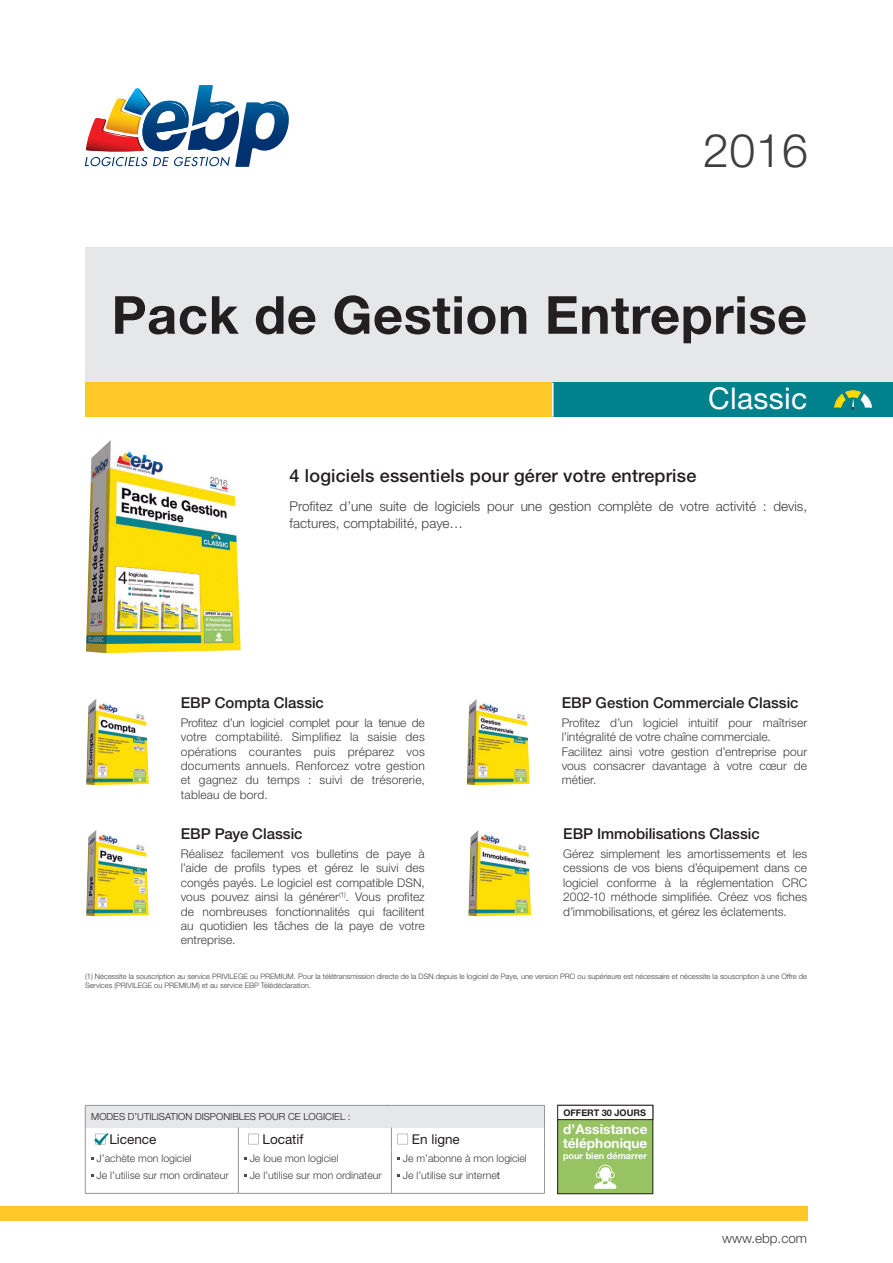
<style>
.page{position:relative;width:893px;height:1263px;background:#fff}
.page>*{position:absolute;margin:0;border:0;box-sizing:border-box;transform-origin:0 0}
.t1{font:700 52.5px "Helvetica Neue LT Std";letter-spacing:.01em;color:#231f20}
.t2{font:300 46.5px "Helvetica Neue LT Std";color:#3e3e3f}
.t3{font:30px "Helvetica Neue LT Std";letter-spacing:.01em;color:#fff}
.t4{font:500 18px "Helvetica Neue LT Std";letter-spacing:.01em;color:#231f20}
.t5{font:500 15px "Helvetica Neue LT Std";color:#231f20}
.t6{font:300 13.5px/16.5px "Helvetica Neue LT Std";color:#3e3e3f}
.t7{font:700 13.5px/14.7px "Helvetica Neue LT Std";color:#fff}
.t8{font:13.5px "Helvetica Neue LT Std";color:#231f20}
.t9{font:300 12px/14.4px "Helvetica Neue LT Std";letter-spacing:.005em;color:#3e3e3f;text-align:justify}
.t10{font:300 10.5px/16.8px "Helvetica Neue LT Std";color:#3e3e3f}
.t11{font:300 9.75px "Helvetica Neue LT Std";color:#231f20}
.t12{font:700 9.15px "Helvetica Neue LT Std";color:#fff}
.t13{font:700 9.15px "Helvetica Neue LT Std";color:#231f20}
.t14{font:300 7.5px "Helvetica Neue LT Std";color:#3e3e3f}
.s1{font-weight:400}
</style>
<div class="page">
<div style="left:85px;top:247px;width:808px;height:153px;background:#e6e7e9"></div>
<img style="left:86px;top:440px;width:155px;height:213px">
<div style="left:0;top:1206px;width:808px;height:14px;background:#fec829"></div>
<div style="left:85px;top:1105px;width:459px;height:23px;background:#e6e7e9"></div>
<hr style="left:85px;top:1105px;width:153px;height:1px;background:#939598">
<hr style="left:238px;top:1105px;width:153px;height:1px;background:#939598">
<hr style="left:391px;top:1105px;width:154px;height:1px;background:#939598">
<hr style="left:85px;top:1193px;width:153px;height:1px;background:#939598">
<hr style="left:238px;top:1193px;width:153px;height:1px;background:#939598">
<hr style="left:391px;top:1193px;width:154px;height:1px;background:#939598">
<svg style="left:85px;top:1106px;width:1px;height:44px"></svg>
<svg style="left:238px;top:1128px;width:1px;height:22px"></svg>
<svg style="left:544px;top:1105px;width:1px;height:45px"></svg>
<hr style="left:85px;top:1150px;width:1px;height:43px;background:#939598">
<hr style="left:238px;top:1150px;width:1px;height:43px;background:#939598">
<hr style="left:391px;top:1150px;width:1px;height:43px;background:#939598">
<hr style="left:544px;top:1150px;width:1px;height:43px;background:#939598">
<svg style="left:248px;top:1134px;width:11px;height:10px"></svg>
<svg style="left:391px;top:1128px;width:17px;height:22px"></svg>
<svg style="left:94px;top:1133px;width:14px;height:12px"></svg>
<img style="left:467px;top:699px;width:63px;height:86px">
<img style="left:86px;top:699px;width:63px;height:86px">
<img style="left:86px;top:830px;width:63px;height:86px">
<img style="left:468px;top:830px;width:63px;height:86px">
<svg style="left:85px;top:85px;width:204px;height:82px"></svg>
<div style="left:85px;top:383px;width:808px;height:34px;background:#fec829"></div>
<div style="left:553px;top:383px;width:340px;height:34px;background:#00828c"></div>
<svg style="left:834px;top:390px;width:38px;height:20px"></svg>
<hr style="left:552px;top:383px;width:2px;height:34px;background:#fff">
<div style="left:558px;top:1105px;width:95px;height:89px;background:#97c362"></div>
<div style="left:557px;top:1105px;width:96px;height:89px;border:1px solid #231f20"></div>
<svg style="left:594px;top:1164px;width:22px;height:25px"></svg>
<div style="left:558px;top:1105px;width:95px;height:14px;background:#fff"></div>
<div style="left:557px;top:1105px;width:96px;height:15px;border:1px solid #231f20"></div>
<h2 class="t2" style="left:703px;top:122px;width:106px">2016</h2>
<h1 class="t1" style="left:112px;top:283px;width:697px">Pack de Gestion Entreprise</h1>
<h3 class="t3" style="left:708px;top:381px;width:100px">Classic</h3>
<h3 class="t4" style="left:290px;top:464px;width:408px">4 logiciels essentiels pour gérer votre entreprise</h3>
<p class="t6" style="left:290px;top:498px;width:519px">Profitez d’une suite de logiciels pour une gestion complète de votre activité : devis, factures, comptabilité, paye…</p>
<p class="t5" style="left:181px;top:694px;width:145px">EBP Compta Classic</p>
<p class="t9" style="left:181px;top:715px;width:245px">Profitez d’un logiciel complet pour la tenue de votre comptabilité. Simplifiez la saisie des opérations courantes puis préparez vos documents annuels. Renforcez votre gestion et gagnez du temps : suivi de trésorerie, tableau de bord.</p>
<p class="t5" style="left:181px;top:825px;width:123px">EBP Paye Classic</p>
<p class="t9" style="left:181px;top:846px;width:245px">Réalisez facilement vos bulletins de paye à l’aide de profils types et gérez le suivi des congés payés. Le logiciel est compatible DSN</p>
<p class="t9" style="left:181px;top:875px;width:245px;text-indent:241px">, vous pouvez ainsi la générer<sup>(1)</sup>. Vous profitez de nombreuses fonctionnalités qui facilitent au quotidien les tâches de la paye de votre entreprise.</p>
<p class="t5" style="left:562px;top:694px;width:238px">EBP Gestion Commerciale Classic</p>
<p class="t9" style="left:562px;top:715px;width:247px;text-align:left">Profitez d’un logiciel intuitif pour maîtriser l’intégralité de votre chaîne commerciale.<br>Facilitez ainsi votre gestion d’entreprise pour vous consacrer davantage à votre cœur de métier.</p>
<p class="t5" style="left:563px;top:825px;width:198px">EBP Immobilisations Classic</p>
<p class="t9" style="left:563px;top:846px;width:245px;text-align:left">Gérez simplement les amortissements et les cessions de vos biens d’équipement dans ce logiciel conforme à la réglementation CRC 2002-10 méthode simplifiée. Créez vos fiches d’immobilisations, et gérez les éclatements.</p>
<p class="t14" style="left:85px;top:972px;width:148px">(1) Nécessite la souscription au service PRIVILEGE</p>
<p class="t14" style="left:250px;top:972px;width:175px">ou PREMIU M. Pour la télétransmission directe de la DSN</p>
<p class="t14" style="left:436px;top:972px;width:373px">depuis le logiciel de Paye, une version PRO ou supérieure est nécessaire et nécessite la souscription à une Offre de</p>
<p class="t14" style="left:85px;top:981px;width:52px">Services (PRIVILEGE</p>
<p class="t14" style="left:154px;top:981px;width:158px">ou PREMIU M) et au service EBP Télédéclaration.</p>
<p class="t11" style="left:91px;top:1110px;width:261px">Modes d’utilisation disponibles pour ce logiciel :</p>
<p class="t8" style="left:109px;top:1131px;width:49px">Licence</p>
<p class="t8" style="left:262px;top:1131px;width:42px">Locatif</p>
<p class="t8" style="left:412px;top:1131px;width:50px">En ligne</p>
<p class="t10" style="left:97px;top:1150px;width:134px">J’achète mon logiciel<br>Je l’utilise sur mon ordinateur</p>
<p class="t10" style="left:250px;top:1150px;width:134px">Je loue mon logiciel<br>Je l’utilise sur mon ordinateur</p>
<p class="t10" style="left:403px;top:1150px;width:126px">Je m’abonne à mon logiciel<br>Je l’utilise sur interne<span class="s1">t</span></p>
<p class="t13" style="left:563px;top:1107px;width:84px">OFFERT 30 JOURS</p>
<p class="t7" style="left:563px;top:1121px;width:86px">d’Assistance téléphonique</p>
<p class="t12" style="left:563px;top:1150px;width:85px">pour bien démarrer</p>
<p class="t6" style="left:722px;top:1229px;width:87px">www.ebp.com</p>
</div>
